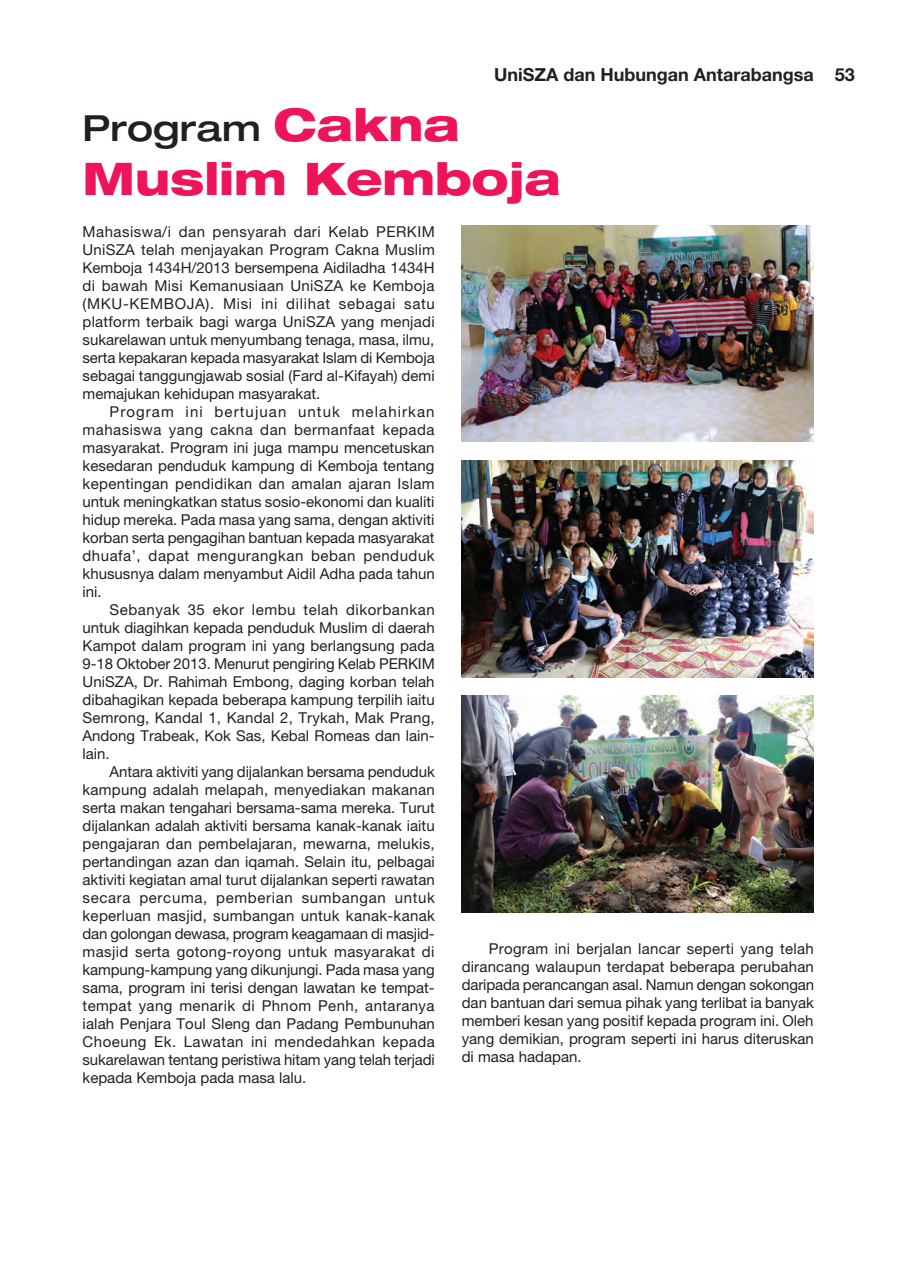
<style>
.page{position:relative;width:897px;height:1264px;background:#fff}
.page>*{position:absolute;margin:0;border:0;box-sizing:border-box;transform-origin:0 0}
.t1{font:800 expanded 45px "Helvetica Neue LT Pro";color:#ed145a}
.t2{font:500 expanded 36px "Helvetica Neue LT Pro";color:#231f20}
.t3{font:700 18px "Helvetica Neue LT Pro";color:#231f20}
.t4{font:15px/18px "Helvetica Neue LT Pro";color:#231f20;text-align:justify}
.s1{font-weight:800;font-size:45px;color:#ed145a}
</style>
<div class="page">
<img style="left:461px;top:226px;width:352px;height:216px">
<img style="left:461px;top:461px;width:352px;height:216px">
<img style="left:461px;top:696px;width:352px;height:216px">
<p class="t3" style="left:494px;top:64px;width:362px">UniSZA dan Hubungan Antarabangsa 53</p>
<h2 class="t2" style="left:82px;top:106px;width:379px">Program <span class="s1">Cakna</span></h2>
<h1 class="t1" style="left:82px;top:150px;width:480px">Muslim Kemboja</h1>
<p class="t4" style="left:82px;top:222px;width:354px">Mahasiswa/i dan pensyarah dari Kelab PERKIM UniSZA telah menjayakan Program Cakna Muslim Kemboja 1434H/2013 bersempena Aidiladha 1434H di bawah Misi Kemanusiaan UniSZA ke Kemboja (MKU-KEMBOJA). Misi ini dilihat sebagai satu platform terbaik bagi warga UniSZA yang menjadi sukarelawan untuk menyumbang tenaga, masa, ilmu, serta kepakaran kepada masyarakat Islam di Kemboja sebagai tanggungjawab sosial (Fard al-Kifayah) demi memajukan kehidupan masyarakat.</p>
<p class="t4" style="left:82px;top:402px;width:353px;text-indent:27px">Program ini bertujuan untuk melahirkan mahasiswa yang cakna dan bermanfaat kepada masyarakat. Program ini juga mampu mencetuskan kesedaran penduduk kampung di Kemboja tentang kepentingan pendidikan dan amalan ajaran Islam untuk meningkatkan status sosio-ekonomi dan kualiti hidup mereka. Pada masa yang sama, dengan aktiviti korban serta pengagihan bantuan kepada masyarakat dhuafa’, dapat mengurangkan beban penduduk khususnya dalam menyambut Aidil Adha pada tahun ini.</p>
<p class="t4" style="left:82px;top:600px;width:354px;text-indent:27px">Sebanyak 35 ekor lembu telah dikorbankan untuk diagihkan kepada penduduk Muslim di daerah Kampot dalam program ini yang berlangsung pada 9-18 Oktober 2013. Menurut pengiring Kelab PERKIM UniSZA, Dr. Rahimah Embong, daging korban telah dibahagikan kepada beberapa kampung terpilih iaitu Semrong, Kandal 1, Kandal 2, Trykah, Mak Prang, Andong Trabeak, Kok Sas, Kebal Romeas dan lain&shy;lain.</p>
<p class="t4" style="left:82px;top:762px;width:354px;text-indent:27px">Antara aktiviti yang dijalankan bersama penduduk kampung adalah melapah, menyediakan makanan serta makan tengahari bersama-sama mereka. Turut dijalankan adalah aktiviti bersama kanak-kanak iaitu pengajaran dan pembelajaran, mewarna, melukis, pertandingan azan dan iqamah. Selain itu, pelbagai aktiviti kegiatan amal turut dijalankan seperti rawatan secara percuma, pemberian sumbangan untuk keperluan masjid, sumbangan untuk kanak-kanak dan golongan dewasa, program keagamaan di masjid&shy;masjid serta gotong-royong untuk masyarakat di kampung-kampung yang dikunjungi. Pada masa yang sama, program ini terisi dengan lawatan ke tempat&shy;tempat yang menarik di Phnom Penh, antaranya ialah Penjara Toul Sleng dan Padang Pembunuhan Choeung Ek. Lawatan ini mendedahkan kepada sukarelawan tentang peristiwa hitam yang telah terjadi kepada Kemboja pada masa lalu.</p>
<p class="t4" style="left:461px;top:939px;width:354px;text-indent:27px">Program ini berjalan lancar seperti yang telah dirancang walaupun terdapat beberapa perubahan daripada perancangan asal. Namun dengan sokongan dan bantuan dari semua pihak yang terlibat ia banyak memberi kesan yang positif kepada program ini. Oleh yang demikian, program seperti ini harus diteruskan di masa hadapan.</p>
</div>
